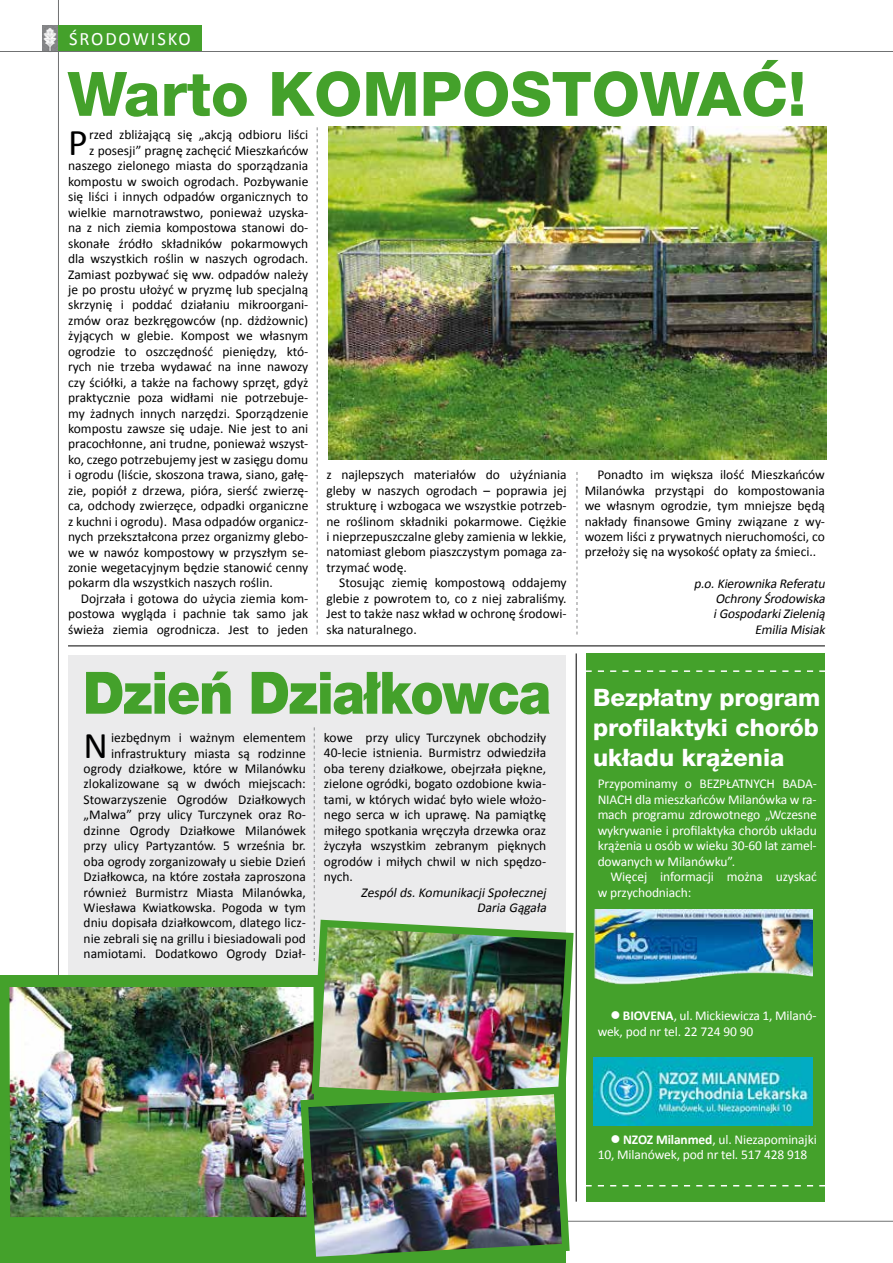
<style>
.page{position:relative;width:893px;height:1263px;background:#fff}
.page>*{position:absolute;margin:0;border:0;box-sizing:border-box;transform-origin:0 0}
.t1{font:800 61.35px "Helvetica Neue LT Pro";color:#44a12b}
.t2{font:900 58.5px "Helvetica Neue LT Pro";letter-spacing:-.025em;color:#44a12b;scale:.91 1}
.t3{font:37.8px "Calibri";color:#000}
.t4{font:800 24px/30px "Helvetica Neue LT Pro";color:#fff;text-align:justify}
.t5{font:18.9px "Calibri";letter-spacing:.1em;color:#fff}
.t6{font:13.5px/15.5px "Calibri";color:#000;text-align:justify}
.t7{font:13.5px/15.5px "Calibri";letter-spacing:-.01em;color:#fff}
.t8{font:italic 13.5px/15.5px "Calibri";color:#000;text-align:right}
.s1{font-weight:700}
</style>
<div class="page">
<hr style="left:58px;top:0;width:1px;height:1203px;background:#707172">
<hr style="left:0;top:1221px;width:893px;height:1px;background:#707172">
<div style="left:42px;top:26px;width:16px;height:26px;background:#87888a"></div>
<div style="left:58px;top:26px;width:144px;height:26px;background:#44a12b"></div>
<img style="left:43px;top:28px;width:14px;height:23px">
<hr style="left:0;top:51px;width:893px;height:1px;background:#707172">
<div style="left:68px;top:656px;width:498px;height:444px;background:#ebebec"></div>
<hr style="left:68px;top:645px;width:757px;height:1px;background:#000">
<svg style="left:314px;top:727px;width:1px;height:189px"></svg>
<svg style="left:577px;top:472px;width:1px;height:163px"></svg>
<img style="left:328px;top:127px;width:499px;height:332px">
<div style="left:0;top:976px;width:566px;height:287px;background:#44a12b"></div>
<div style="left:586px;top:653px;width:239px;height:549px;background:#44a12b"></div>
<img style="left:9px;top:987px;width:299px;height:230px">
<svg style="left:317px;top:127px;width:1px;height:508px"></svg>
<img style="left:594px;top:909px;width:218px;height:76px">
<img style="left:593px;top:1057px;width:219px;height:69px">
<svg style="left:586px;top:1185px;width:239px;height:1px"></svg>
<svg style="left:586px;top:670px;width:239px;height:2px"></svg>
<hr style="left:576px;top:653px;width:1px;height:548px;background:#000">
<img style="left:308px;top:916px;width:269px;height:195px">
<img style="left:297px;top:1083px;width:276px;height:174px">
<h3 class="t5" style="left:69px;top:27px;width:123px">ŚRODOWISKO</h3>
<h1 class="t1" style="left:68px;top:57px;width:740px">Warto KOMPOSTOWAĆ!</h1>
<h3 class="t3" style="left:68px;top:119px;width:21px">P</h3>
<p class="t6" style="left:89px;top:127px;width:221px">rzed zbliżającą się „akcją odbioru liści</p>
<p class="t6" style="left:89px;top:142px;width:221px">z posesji” pragnę zachęcić Mieszkańców</p>
<p class="t6" style="left:68px;top:158px;width:242px">naszego zielonego miasta do sporządzania</p>
<p class="t6" style="left:68px;top:173px;width:242px">kompostu w swoich ogrodach. Pozbywanie</p>
<p class="t6" style="left:68px;top:188px;width:242px">się liści i innych odpadów organicznych to</p>
<p class="t6" style="left:68px;top:204px;width:242px">wielkie marnotrawstwo, ponieważ uzyska-</p>
<p class="t6" style="left:68px;top:219px;width:242px">na z nich ziemia kompostowa stanowi do-</p>
<p class="t6" style="left:68px;top:235px;width:242px">skonałe źródło składników pokarmowych</p>
<p class="t6" style="left:68px;top:250px;width:242px">dla wszystkich roślin w naszych ogrodach.</p>
<p class="t6" style="left:68px;top:266px;width:242px">Zamiast pozbywać się ww. odpadów należy</p>
<p class="t6" style="left:68px;top:281px;width:242px">je po prostu ułożyć w pryzmę lub specjalną</p>
<p class="t6" style="left:68px;top:297px;width:242px">skrzynię i poddać działaniu mikroorgani-</p>
<p class="t6" style="left:68px;top:312px;width:242px">zmów oraz bezkręgowców (np. dżdżownic)</p>
<p class="t6" style="left:68px;top:327px;width:242px">żyjących w glebie. Kompost we własnym</p>
<p class="t6" style="left:68px;top:343px;width:242px">ogrodzie to oszczędność pieniędzy, któ-</p>
<p class="t6" style="left:68px;top:358px;width:242px">rych nie trzeba wydawać na inne nawozy</p>
<p class="t6" style="left:68px;top:374px;width:242px">czy ściółki, a także na fachowy sprzęt, gdyż</p>
<p class="t6" style="left:68px;top:389px;width:242px">praktycznie poza widłami nie potrzebuje-</p>
<p class="t6" style="left:68px;top:405px;width:242px">my żadnych innych narzędzi. Sporządzenie</p>
<p class="t6" style="left:68px;top:420px;width:242px">kompostu zawsze się udaje. Nie jest to ani</p>
<p class="t6" style="left:68px;top:436px;width:242px">pracochłonne, ani trudne, ponieważ wszyst-</p>
<p class="t6" style="left:68px;top:451px;width:242px">ko, czego potrzebujemy jest w zasięgu domu</p>
<p class="t6" style="left:68px;top:466px;width:242px">i ogrodu (liście, skoszona trawa, siano, gałę-</p>
<p class="t6" style="left:68px;top:482px;width:242px">zie, popiół z drzewa, pióra, sierść zwierzę-</p>
<p class="t6" style="left:68px;top:497px;width:242px">ca, odchody zwierzęce, odpadki organiczne</p>
<p class="t6" style="left:68px;top:513px;width:242px">z kuchni i ogrodu). Masa odpadów organicz-</p>
<p class="t6" style="left:68px;top:528px;width:242px">nych przekształcona przez organizmy glebo-</p>
<p class="t6" style="left:68px;top:544px;width:242px">we w nawóz kompostowy w przyszłym se-</p>
<p class="t6" style="left:68px;top:559px;width:242px">zonie wegetacyjnym będzie stanowić cenny</p>
<p class="t6" style="left:68px;top:575px;width:206px">pokarm dla wszystkich naszych roślin.</p>
<p class="t6" style="left:81px;top:590px;width:229px">Dojrzała i gotowa do użycia ziemia kom-</p>
<p class="t6" style="left:68px;top:605px;width:242px">postowa wygląda i pachnie tak samo jak</p>
<p class="t6" style="left:68px;top:621px;width:242px">świeża ziemia ogrodnicza. Jest to jeden</p>
<p class="t6" style="left:585px;top:466px;width:242px;text-indent:13px">Ponadto im większa ilość Mieszkańców Milanówka przystąpi do kompostowania we własnym ogrodzie, tym mniejsze będą nakłady finansowe Gminy związane z wy&shy;wozem liści z prywatnych nieruchomości, co przełoży się na wysokość opłaty za śmieci..</p>
<p class="t8" style="left:694px;top:575px;width:135px">p.o.Kierownika Referatu<br>Ochrony Środowiska iGospodarkiZielenią<br>Emilia Misiak</p>
<p class="t6" style="left:326px;top:466px;width:242px">z najlepszych materiałów do użyźniania gleby w naszych ogrodach – poprawia jej strukturę i wzbogaca we wszystkie potrzeb&shy;ne roślinom składniki pokarmowe. Ciężkie i nieprzepuszczalne gleby zamienia w lekkie, natomiast glebom piaszczystym pomaga za&shy;trzymać wodę.</p>
<p class="t6" style="left:326px;top:574px;width:242px;text-indent:13px">Stosując ziemię kompostową oddajemy glebie z powrotem to, co z niej zabraliśmy.<br>Jest to także nasz wkład w ochronę środowi&shy;ska naturalnego.</p>
<h2 class="t2" style="left:83px;top:658px;width:516px">Dzień Działkowca</h2>
<p class="t6" style="left:84px;top:729px;width:224px;text-align:right">iezbędnym i ważnym elementem infrastruktury miasta są rodzinne ogrody działkowe, które w Milanówku zlokalizowane są w dwóch miejscach:<br>Stowarzyszenie Ogrodów Działkowych „Malwa” przy ulicy Turczynek oraz Ro&shy;dzinne Ogrody Działkowe Milanówek przy ulicy Partyzantów. 5 września br. oba ogrody zorganizowały u siebie Dzień Działkowca, na które została zaproszona również Burmistrz Miasta Milanówka, Wiesława Kwiatkowska. Pogoda w tym dniu dopisała działkowcom, dlatego licz&shy;nie zebrali się na grillu i biesiadowali pod namiotami. Dodatkowo Ogrody Dział-</p>
<p class="t6" style="left:324px;top:729px;width:224px">kowe przy ulicy Turczynek obchodziły 40-lecie istnienia. Burmistrz odwiedziła oba tereny działkowe, obejrzała piękne, zielone ogródki, bogato ozdobione kwia&shy;tami, w których widać było wiele włożo&shy;nego serca w ich uprawę. Na pamiątkę miłego spotkania wręczyła drzewka oraz życzyła wszystkim zebranym pięknych ogrodów i miłych chwil w nich spędzo&shy;nych.</p>
<h3 class="t3" style="left:84px;top:721px;width:26px">N</h3>
<p class="t8" style="left:361px;top:884px;width:190px">Zespólds.KomunikacjiSpołecznej<br>Daria Gągała</p>
<h3 class="t4" style="left:593px;top:683px;width:229px">Bezpłatny program profilaktyki chorób układu krążenia</h3>
<p class="t7" style="left:598px;top:776px;width:221px;text-align:justify">Przypominamy o BEZPŁATNYCH BADA-NIACH dla mieszkańców Milanówka w ra&shy;mach programu zdrowotnego „Wczesne wykrywanie i profilaktyka chorób układu krążenia u osób w wieku 30-60 lat zamel&shy;dowanych w Milanówku”.</p>
<p class="t7" style="left:598px;top:868px;width:221px;text-indent:13px">Więcej informacji można uzyskać w przychodniach:</p>
<p class="t7" style="left:598px;top:1007px;width:221px;text-indent:13px">● <span class="s1">BIOVENA</span>, ul. Mickiewicza 1, Milanó&shy;wek, pod nr tel. 22 724 90 90</p>
<p class="t7" style="left:598px;top:1131px;width:221px;text-indent:13px">● <span class="s1">NZOZ Milanmed</span>, ul. Niezapominajki<br>10, Milanówek, pod nr tel. 517 428 918</p>
</div>
